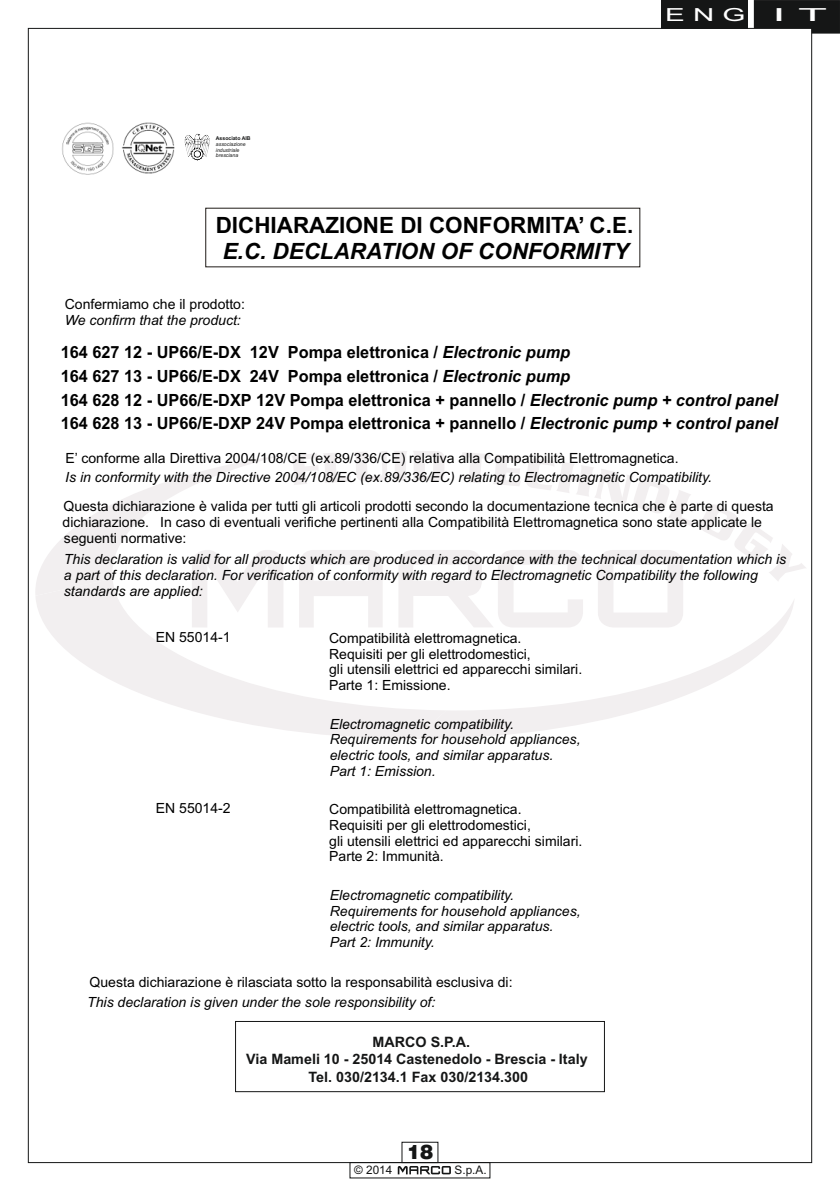
<style>
.page{position:relative;width:840px;height:1191px;background:#fff}
.page>*{position:absolute;margin:0;border:0;box-sizing:border-box;transform-origin:0 0}
.t1{font:700 22.4px "Arial";color:#000}
.t2{font:italic 700 22.4px "Arial";color:#000}
.t3{font:900 20px "Swiss 721 BT";color:#151616}
.t4{font:18px "Arial";color:#fff;scale:1.64 1}
.t5{font:18px "Arial";color:#fff;scale:2.62 1}
.t6{font:700 16.8px "Arial";color:#000}
.t7{font:700 14.4px "Arial";color:#151616}
.t8{font:14px/15.6px "Arial";color:#000}
.t9{font:italic 14px/15.6px "Arial";color:#000}
.t10{font:11.8px "Arial";color:#151616}
.t11{font:italic 5.2px/5.8px "Arial";color:#151616}
.t12{font:700 5.2px "Arial";color:#151616}
.s1{font-style:italic}
</style>
<div class="page">
<svg style="left:598px;top:591px;width:84px;height:7px"></svg>
<svg style="left:446px;top:591px;width:67px;height:7px"></svg>
<svg style="left:46px;top:591px;width:400px;height:148px"></svg>
<svg style="left:415px;top:598px;width:379px;height:141px"></svg>
<svg style="left:35px;top:455px;width:255px;height:172px"></svg>
<svg style="left:289px;top:467px;width:394px;height:124px"></svg>
<svg style="left:291px;top:451px;width:515px;height:131px"></svg>
<div style="left:401px;top:1142px;width:37px;height:20px;border:1px solid #151616"></div>
<div style="left:349px;top:1162px;width:141px;height:16px;border:1px solid #151616"></div>
<svg style="left:397px;top:1166px;width:53px;height:8px"></svg>
<svg style="left:753px;top:0;width:86px;height:34px;background:#2f3030"></svg>
<div style="left:661px;top:0;width:86px;height:28px;background:#151616"></div>
<img style="left:122px;top:122px;width:53px;height:52px">
<img style="left:62px;top:122px;width:51px;height:52px">
<img style="left:184px;top:134px;width:26px;height:27px">
<div style="left:235px;top:1021px;width:369px;height:70px;border:1px solid #151616"></div>
<p class="t4" style="left:664px;top:7px;width:50px">E N G</p>
<p class="t5" style="left:772px;top:8px;width:22px">I T</p>
<p class="t12" style="left:216px;top:136px;width:36px">Associato AIB</p>
<p class="t11" style="left:216px;top:141px;width:31px">associazione industriale bresciana</p>
<h1 class="t1" style="left:216px;top:217px;width:419px">DICHIARAZIONE DI CONFORMITA’ C.E.</h1>
<h1 class="t2" style="left:222px;top:243px;width:407px">E.C. DECLARATION OF CONFORMITY</h1>
<p class="t8" style="left:65px;top:297px;width:182px">Confermiamo che il prodotto:</p>
<p class="t9" style="left:65px;top:314px;width:177px">We confirm that the product:</p>
<p class="t6" style="left:61px;top:346px;width:510px">164 627 12 - UP66/E-DX 12V Pompa elettronica / <span class="s1">Electronic pump</span></p>
<p class="t6" style="left:61px;top:393px;width:718px">164 628 12 - UP66/E-DXP 12V Pompa elettronica + pannello / <span class="s1">Electronic pump + control panel</span></p>
<p class="t6" style="left:61px;top:370px;width:510px">164 627 13 - UP66/E-DX 24V Pompa elettronica / <span class="s1">Electronic pump</span></p>
<p class="t6" style="left:61px;top:417px;width:718px">164 628 13 - UP66/E-DXP 24V Pompa elettronica + pannello / <span class="s1">Electronic pump + control panel</span></p>
<p class="t8" style="left:66px;top:451px;width:614px">E’ conforme alla Direttiva 2004/108/CE (ex.89/336/CE) relativa alla Compatibilità Elettromagnetica.</p>
<p class="t9" style="left:65px;top:471px;width:648px">Is in conformity with the Directive 2004/108/EC (ex.89/336/EC) relating to Electromagnetic Compatibility.</p>
<p class="t8" style="left:63px;top:499px;width:712px">Questa dichiarazione è valida per tutti gli articoli prodotti secondo la documentazione tecnica che è parte di questa dichiarazione. In caso di eventuali verifiche pertinenti alla Compatibilità Elettromagnetica sono state applicate le seguenti normative:</p>
<p class="t9" style="left:64px;top:552px;width:723px">This declaration is valid for all products which are produced in accordance with the technical documentation which is a part of this declaration. For verification of conformity with regard to Electromagnetic Compatibility the following standards are applied:</p>
<p class="t8" style="left:156px;top:630px;width:76px">EN 55014-1</p>
<p class="t8" style="left:156px;top:802px;width:76px">EN 55014-2</p>
<p class="t8" style="left:329px;top:631px;width:254px">Compatibilità elettromagnetica.<br>Requisiti per gli elettrodomestici,<br>gli utensili elettrici ed apparecchi similari.<br>Parte 1: Emissione.</p>
<p class="t9" style="left:329px;top:717px;width:252px">Electromagnetic compatibility.<br>Requirements for household appliances, electric tools, and similar apparatus.<br>Part 1: Emission.</p>
<p class="t8" style="left:329px;top:802px;width:254px">Compatibilità elettromagnetica.<br>Requisiti per gli elettrodomestici,<br>gli utensili elettrici ed apparecchi similari.<br>Parte 2: Immunità.</p>
<p class="t9" style="left:329px;top:888px;width:252px">Electromagnetic compatibility.<br>Requirements for household appliances, electric tools, and similar apparatus.<br>Part 2: Immunity.</p>
<p class="t8" style="left:89px;top:976px;width:424px">Questa dichiarazione è rilasciata sotto la responsabilità esclusiva di:</p>
<p class="t9" style="left:87px;top:995px;width:349px">This declaration is given under the sole responsibility of:</p>
<p class="t7" style="left:372px;top:1036px;width:99px">MARCO S.P.A.</p>
<p class="t7" style="left:246px;top:1053px;width:343px">Via Mameli 10 - 25014 Castenedolo - Brescia - Italy</p>
<p class="t7" style="left:308px;top:1071px;width:221px">Tel. 030/2134.1 Fax 030/2134.300</p>
<h2 class="t3" style="left:407px;top:1144px;width:28px">18</h2>
<p class="t10" style="left:354px;top:1165px;width:40px">© 2014</p>
<p class="t10" style="left:454px;top:1165px;width:34px">S.p.A.</p>
</div>
